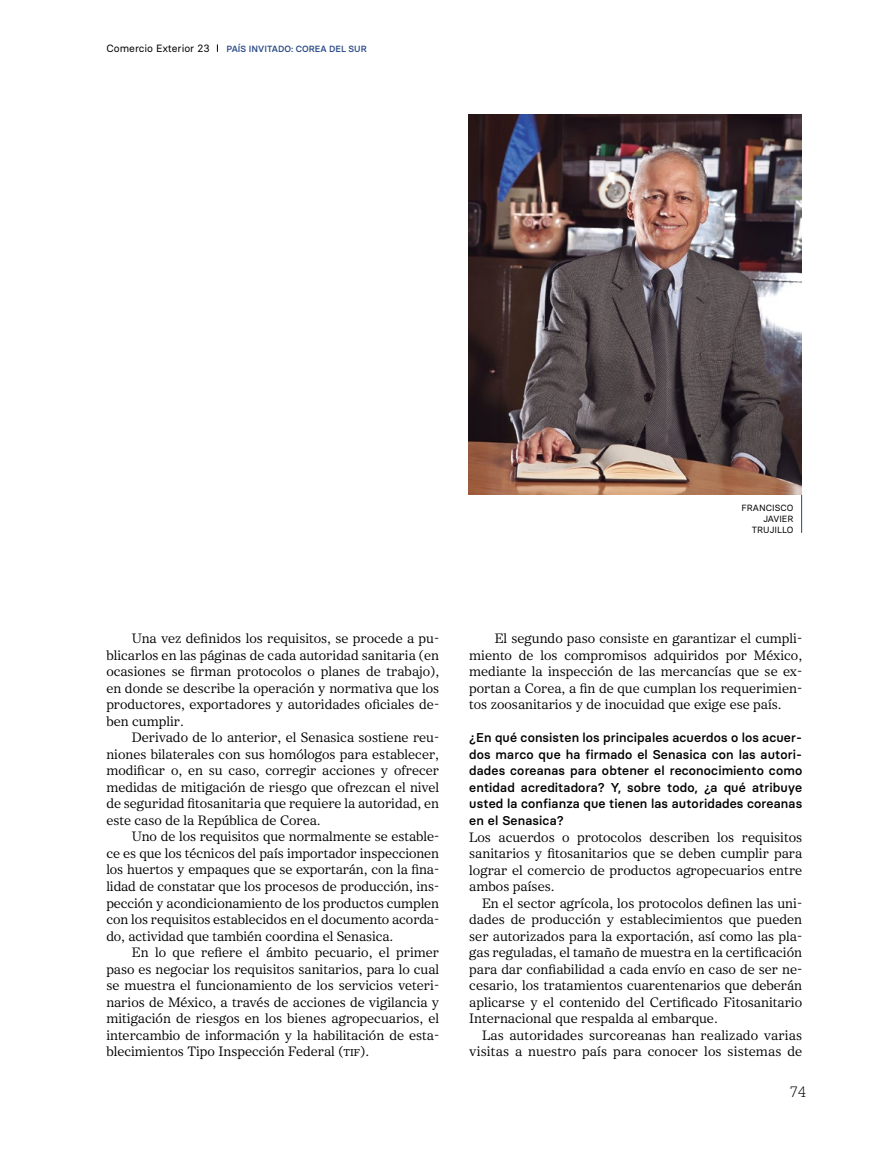
<style>
.page{position:relative;width:872px;height:1149px;background:#fff}
.page>*{position:absolute;margin:0;border:0;box-sizing:border-box;transform-origin:0 0}
.t1{font:300 15px "Knile";color:#000}
.t2{font:13.5px/16.5px "Core Serif N 35";color:#000;text-align:justify}
.t3{font:500 12.75px/16.5px "Basier Circle";letter-spacing:.01em;color:#000;text-align:justify}
.t4{font:10.5px "Basier Circle";color:#000}
.t5{font:500 9px "Basier Circle";color:#284985}
.t6{font:9px/10.8px "Basier Circle";color:#000;text-align:right}
.s1{font-family:"Core Serif N 45";font-weight:500;font-size:10.05px}
</style>
<div class="page">
<hr style="left:801px;top:494px;width:1px;height:38px;background:#284985">
<img style="left:469px;top:115px;width:332px;height:379px">
<p class="t4" style="left:106px;top:41px;width:105px">Comercio Exterior 23</p>
<p class="t5" style="left:227px;top:43px;width:142px">PAÍS INVITADO: COREA DEL SUR</p>
<p class="t6" style="left:741px;top:502px;width:53px">FRANCISCO<br>JAVIER<br>TRUJILLO</p>
<p class="t2" style="left:106px;top:630px;width:334px;text-indent:26px">Una vez definidos los requisitos, se procede a pu&shy;blicarlos en las páginas de cada autoridad sanitaria (en ocasiones se firman protocolos o planes de trabajo), en donde se describe la operación y normativa que los productores, exportadores y autoridades oficiales de&shy;ben cumplir.</p>
<p class="t2" style="left:106px;top:729px;width:334px;text-indent:26px">Derivado de lo anterior, el Senasica sostiene reu&shy;niones bilaterales con sus homólogos para establecer, modificar o, en su caso, corregir acciones y ofrecer medidas de mitigación de riesgo que ofrezcan el nivel de seguridad fitosanitaria que requiere la autoridad, en este caso de la República de Corea.</p>
<p class="t2" style="left:106px;top:828px;width:334px;text-indent:26px">Uno de los requisitos que normalmente se estable&shy;ce es que los técnicos del país importador inspeccionen los huertos y empaques que se exportarán, con la fina&shy;lidad de constatar que los procesos de producción, ins&shy;pección y acondicionamiento de los productos cumplen con los requisitos establecidos en el documento acorda&shy;do, actividad que también coordina el Senasica.</p>
<p class="t2" style="left:106px;top:943px;width:334px;text-indent:26px">En lo que refiere el ámbito pecuario, el primer paso es negociar los requisitos sanitarios, para lo cual se muestra el funcionamiento de los servicios veteri&shy;narios de México, a través de acciones de vigilancia y mitigación de riesgos en los bienes agropecuarios, el intercambio de información y la habilitación de esta&shy;blecimientos Tipo Inspección Federal (<span class="s1">TIF</span>).</p>
<p class="t2" style="left:469px;top:630px;width:334px;text-indent:26px">El segundo paso consiste en garantizar el cumpli&shy;miento de los compromisos adquiridos por México, mediante la inspección de las mercancías que se ex&shy;portan a Corea, a fin de que cumplan los requerimien&shy;tos zoosanitarios y de inocuidad que exige ese país.</p>
<p class="t3" style="left:469px;top:729px;width:334px">¿En qué consisten los principales acuerdos o los acuer&shy;dos marco que ha firmado el Senasica con las autori&shy;dades coreanas para obtener el reconocimiento como entidad acreditadora? Y, sobre todo, ¿a qué atribuye usted la confianza que tienen las autoridades coreanas en el Senasica?</p>
<p class="t2" style="left:469px;top:828px;width:334px">Los acuerdos o protocolos describen los requisitos sanitarios y fitosanitarios que se deben cumplir para lograr el comercio de productos agropecuarios entre ambos países.</p>
<p class="t2" style="left:469px;top:894px;width:334px;text-indent:13px">En el sector agrícola, los protocolos definen las uni&shy;dades de producción y establecimientos que pueden ser autorizados para la exportación, así como las pla&shy;gas reguladas, el tamaño de muestra en la certificación para dar confiabilidad a cada envío en caso de ser ne&shy;cesario, los tratamientos cuarentenarios que deberán aplicarse y el contenido del Certificado Fitosanitario Internacional que respalda al embarque.</p>
<p class="t2" style="left:469px;top:1026px;width:334px;text-align:right">Las autoridades surcoreanas han realizado varias visitas a nuestro país para conocer los sistemas de</p>
<p class="t1" style="left:790px;top:1082px;width:17px">74</p>
</div>
